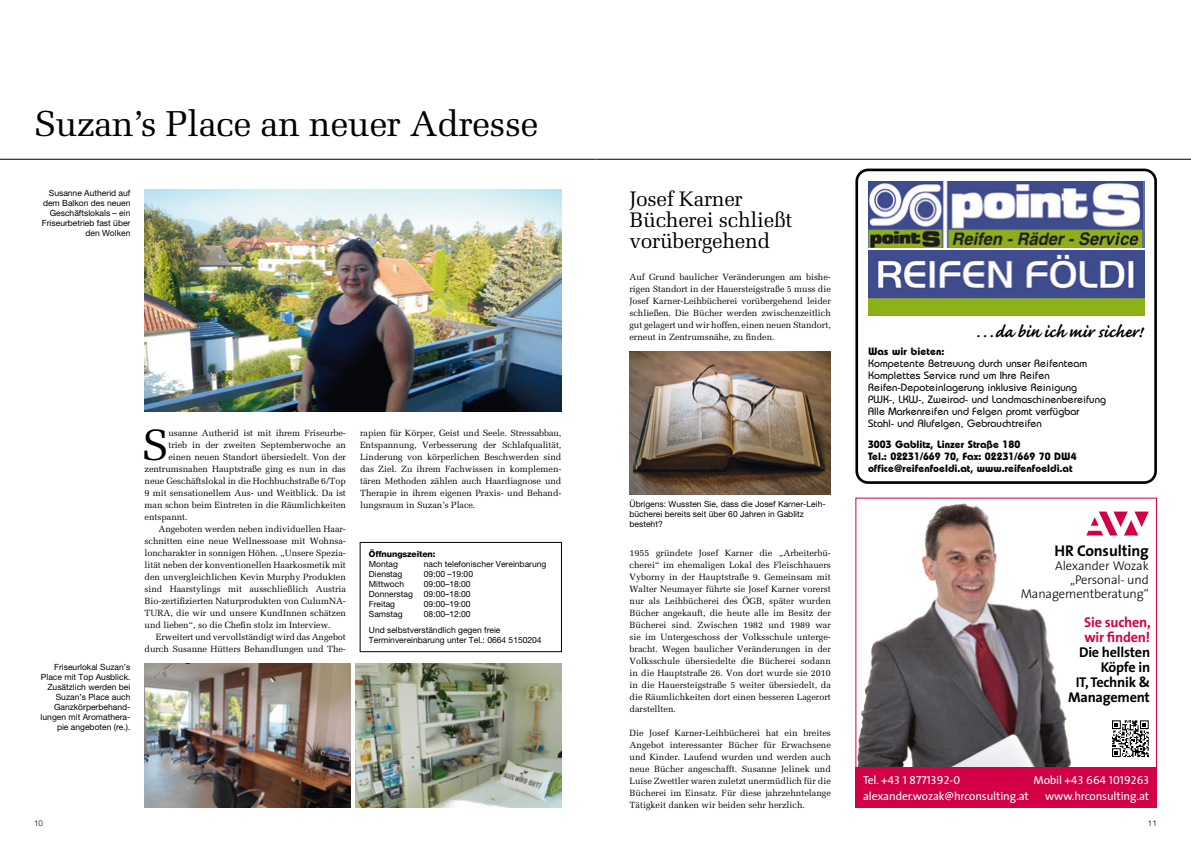
<style>
.page{position:relative;width:1191px;height:842px;background:#fff}
.page>*{position:absolute;margin:0;border:0;box-sizing:border-box;transform-origin:0 0}
.t1{font:43.7px "Melior LT Std";color:#000}
.t2{font:36px "Melior LT Std";letter-spacing:-.015em;color:#000}
.t3{font:700 21.4px "Caflisch Script";color:#000}
.t4{font:21px/21px "Melior LT Std";letter-spacing:-.015em;color:#000}
.t5{font:700 15.6px "The Sans";letter-spacing:-.01em;color:#000}
.t6{font:700 14.2px/15.1px "The Sans";letter-spacing:-.015em;color:#000;text-align:right}
.t7{font:700 14.2px/15.1px "The Sans";letter-spacing:-.015em;color:#d40046}
.t8{font:300 12.7px/14.2px "The Sans";letter-spacing:-.01em;color:#000;text-align:right}
.t9{font:11.6px "The Sans";letter-spacing:-.01em;color:#fff}
.t10{font:11.6px "The Sans Caps";letter-spacing:.01em;color:#fff}
.t11{font:500 10.7px/12px "Bordeaux";letter-spacing:.01em;color:#000}
.t12{font:800 10.7px/12px "Bordeaux";color:#000}
.t13{font:9px/12px "Melior LT Std";letter-spacing:-.005em;color:#000;text-align:justify}
.t14{font:8.5px/10px "Helvetica Neue LT Pro";color:#000;text-align:right}
.t15{font:800 8.5px "Helvetica Neue LT Pro";letter-spacing:-.01em;color:#000}
.t16{font:300 8px "Helvetica Neue LT Pro";color:#000}
.s1{font-family:"The Sans"}
</style>
<div class="page">
<hr style="left:0;top:159px;width:595px;height:1px;background:#000">
<hr style="left:595px;top:159px;width:596px;height:1px;background:#000">
<img style="left:145px;top:664px;width:205px;height:144px">
<img style="left:145px;top:190px;width:416px;height:222px">
<img style="left:356px;top:664px;width:205px;height:144px">
<div style="left:360px;top:542px;width:202px;height:110px;border:1px solid #000"></div>
<img style="left:857px;top:503px;width:298px;height:265px">
<div style="left:855px;top:498px;width:302px;height:277px;border:1px solid #d40046"></div>
<svg style="left:1086px;top:512px;width:62px;height:23px"></svg>
<div style="left:855px;top:768px;width:302px;height:40px;background:#d40046"></div>
<svg style="left:1110px;top:719px;width:40px;height:39px"></svg>
<svg style="left:855px;top:169px;width:302px;height:315px"></svg>
<img style="left:868px;top:181px;width:276px;height:67px">
<img style="left:868px;top:251px;width:276px;height:65px">
<img style="left:629px;top:352px;width:202px;height:143px">
<h2 class="t2" style="left:34px;top:103px;width:506px">Suzan’s Place an neuer Adresse</h2>
<p class="t14" style="left:42px;top:188px;width:90px">Susanne Autherid auf dem Balkon des neuen<br>Geschäftslokals – ein<br>Friseurbetrieb fast über den Wolken</p>
<p class="t14" style="left:41px;top:662px;width:91px">Friseurlokal Suzan’s<br>Place mit Top Ausblick.<br>Zusätzlich werden bei<br>Suzan’s Place auch<br>Ganzkörperbehand&shy;lungen mit Aromathera&shy;pie angeboten (re.).</p>
<h1 class="t1" style="left:142px;top:419px;width:28px">S</h1>
<p class="t13" style="left:168px;top:427px;width:179px">usanne Autherid ist mit ihrem Friseurbe-</p>
<p class="t13" style="left:168px;top:439px;width:179px">trieb in der zweiten Septemberwoche an</p>
<p class="t13" style="left:168px;top:451px;width:179px">einen neuen Standort übersiedelt. Von der</p>
<p class="t13" style="left:145px;top:463px;width:203px">zentrumsnahen Hauptstraße ging es nun in das</p>
<p class="t13" style="left:145px;top:475px;width:203px">neue Geschäftslokal in die Hochbuchstraße 6/Top</p>
<p class="t13" style="left:145px;top:487px;width:203px">9 mit sensationellem Aus- und Weitblick. Da ist</p>
<p class="t13" style="left:145px;top:499px;width:203px">man schon beim Eintreten in die Räumlichkeiten</p>
<p class="t13" style="left:145px;top:511px;width:45px">entspannt.</p>
<p class="t13" style="left:158px;top:523px;width:189px">Angeboten werden neben individuellen Haar-</p>
<p class="t13" style="left:145px;top:535px;width:203px">schnitten eine neue Wellnessoase mit Wohnsa-</p>
<p class="t13" style="left:145px;top:547px;width:203px">loncharakter in sonnigen Höhen. „Unsere Spezia-</p>
<p class="t13" style="left:145px;top:559px;width:203px">lität neben der konventionellen Haarkosmetik mit</p>
<p class="t13" style="left:145px;top:571px;width:203px">den unvergleichlichen Kevin Murphy Produkten</p>
<p class="t13" style="left:145px;top:583px;width:203px">sind Haarstylings mit ausschließlich Austria</p>
<p class="t13" style="left:145px;top:595px;width:203px">Bio-zertifizierten Naturprodukten von CulumNA-</p>
<p class="t13" style="left:145px;top:607px;width:203px">TURA, die wir und unsere KundInnen schätzen</p>
<p class="t13" style="left:145px;top:619px;width:188px">und lieben“, so die Chefin stolz im Interview.</p>
<p class="t13" style="left:156px;top:631px;width:191px">Erweitert und vervollständigt wird das Angebot</p>
<p class="t13" style="left:145px;top:643px;width:203px">durch Susanne Hütters Behandlungen und The-</p>
<p class="t13" style="left:360px;top:427px;width:203px">rapien für Körper, Geist und Seele. Stressabbau, Entspannung, Verbesserung der Schlafqualität, Linderung von körperlichen Beschwerden sind das Ziel. Zu ihrem Fachwissen in komplemen&shy;tären Methoden zählen auch Haardiagnose und Therapie in ihrem eigenen Praxis- und Behand&shy;lungsraum in Suzan’s Place.</p>
<p class="t15" style="left:369px;top:549px;width:68px">Öffnungszeiten:</p>
<p class="t14" style="left:369px;top:559px;width:31px">Montag</p>
<p class="t14" style="left:424px;top:559px;width:124px">nach telefonischer Vereinbarung</p>
<p class="t14" style="left:369px;top:569px;width:35px">Dienstag</p>
<p class="t14" style="left:424px;top:569px;width:51px">09:00 –19:00</p>
<p class="t14" style="left:369px;top:579px;width:37px">Mittwoch</p>
<p class="t14" style="left:424px;top:579px;width:48px">09:00–18:00</p>
<p class="t14" style="left:369px;top:589px;width:46px">Donnerstag</p>
<p class="t14" style="left:424px;top:589px;width:48px">09:00–18:00</p>
<p class="t14" style="left:369px;top:599px;width:28px">Freitag</p>
<p class="t14" style="left:424px;top:599px;width:48px">09:00–19:00</p>
<p class="t14" style="left:369px;top:609px;width:35px">Samstag</p>
<p class="t14" style="left:369px;top:606px;width:133px;line-height:15.7px;text-align:left;text-indent:55px">08:00–12:00<br>Und selbstverständlich gegen freie</p>
<p class="t14" style="left:369px;top:635px;width:174px">Terminvereinbarung unter Tel.: 0664 5150204</p>
<h3 class="t4" style="left:629px;top:188px;width:164px">Josef Karner<br>Bücherei schließt vorübergehend</h3>
<p class="t13" style="left:629px;top:271px;width:203px">Auf Grund baulicher Veränderungen am bishe&shy;rigen Standort in der Hauersteigstraße 5 muss die Josef Karner-Leihbücherei vorübergehend leider schließen. Die Bücher werden zwischenzeitlich gut gelagert und wir hoffen, einen neuen Standort, erneut in Zentrumsnähe, zu finden.</p>
<p class="t14" style="left:629px;top:499px;width:198px;text-align:left">Übrigens: Wussten Sie, dass die Josef Karner-Leih&shy;bücherei bereits seit über 60 Jahren in Gablitz besteht?</p>
<p class="t13" style="left:629px;top:547px;width:203px">1955 gründete Josef Karner die „Arbeiterbü&shy;cherei“ im ehemaligen Lokal des Fleischhauers Vyborny in der Hauptstraße 9. Gemeinsam mit Walter Neumayer führte sie Josef Karner vorerst nur als Leihbücherei des ÖGB, später wurden Bücher angekauft, die heute alle im Besitz der Bücherei sind. Zwischen 1982 und 1989 war sie im Untergeschoss der Volksschule unterge&shy;bracht. Wegen baulicher Veränderungen in der Volksschule übersiedelte die Bücherei sodann in die Hauptstraße 26. Von dort wurde sie 2010 in die Hauersteigstraße 5 weiter übersiedelt, da die Räumlichkeiten dort einen besseren Lagerort darstellten.</p>
<p class="t13" style="left:629px;top:727px;width:203px">Die Josef Karner-Leihbücherei hat ein breites Angebot interessanter Bücher für Erwachsene und Kinder. Laufend wurden und werden auch neue Bücher angeschafft. Susanne Jelinek und Luise Zwettler waren zuletzt unermüdlich für die Bücherei im Einsatz. Für diese jahrzehntelange Tätigkeit danken wir beiden sehr herzlich.</p>
<h3 class="t3" style="left:975px;top:321px;width:171px">…da bin ich mir sicher!</h3>
<p class="t12" style="left:868px;top:345px;width:78px">Was wir bieten:</p>
<p class="t11" style="left:868px;top:357px;width:239px">Kompetente Betreuung durch unser Reifenteam Komplettes Service rund um Ihre Reifen Reifen-Depoteinlagerung inklusive Reinigung PWK-, LKW-, Zweirad- und Landmaschinenbereifung Alle Markenreifen und Felgen promt verfügbar Stahl- und Alufelgen, Gebrauchtreifen</p>
<p class="t12" style="left:868px;top:439px;width:210px">3003 Gablitz, Linzer Straße 180<br>Tel.: 02231/669 70, Fax: 02231/669 70 DW4 office@reifenfoeldi.at, www.reifenfoeldi.at</p>
<h3 class="t5" style="left:1054px;top:537px;width:96px">HR Consulting</h3>
<h3 class="t8" style="left:1020px;top:558px;width:130px">Alexander Wozak „Personal- und<br>Managementberatung“</h3>
<h3 class="t7" style="left:1084px;top:614px;width:68px">Sie suchen, wir finden!</h3>
<h3 class="t6" style="left:1068px;top:644px;width:84px">Die hellsten<br>Köpfe in<br>IT, Technik &amp;<br>Management</h3>
<p class="t10" style="left:863px;top:771px;width:99px"><span class="s1">Tel.</span> +43 1 8771392-0</p>
<p class="t10" style="left:1033px;top:771px;width:117px"><span class="s1">Mobil</span> +43 664 1019263</p>
<p class="t9" style="left:863px;top:787px;width:167px">alexander.wozak@hrconsulting.at</p>
<p class="t9" style="left:1045px;top:787px;width:106px">www.hrconsulting.at</p>
<p class="t16" style="left:34px;top:819px;width:11px">10</p>
<p class="t16" style="left:1147px;top:819px;width:11px">11</p>
</div>
